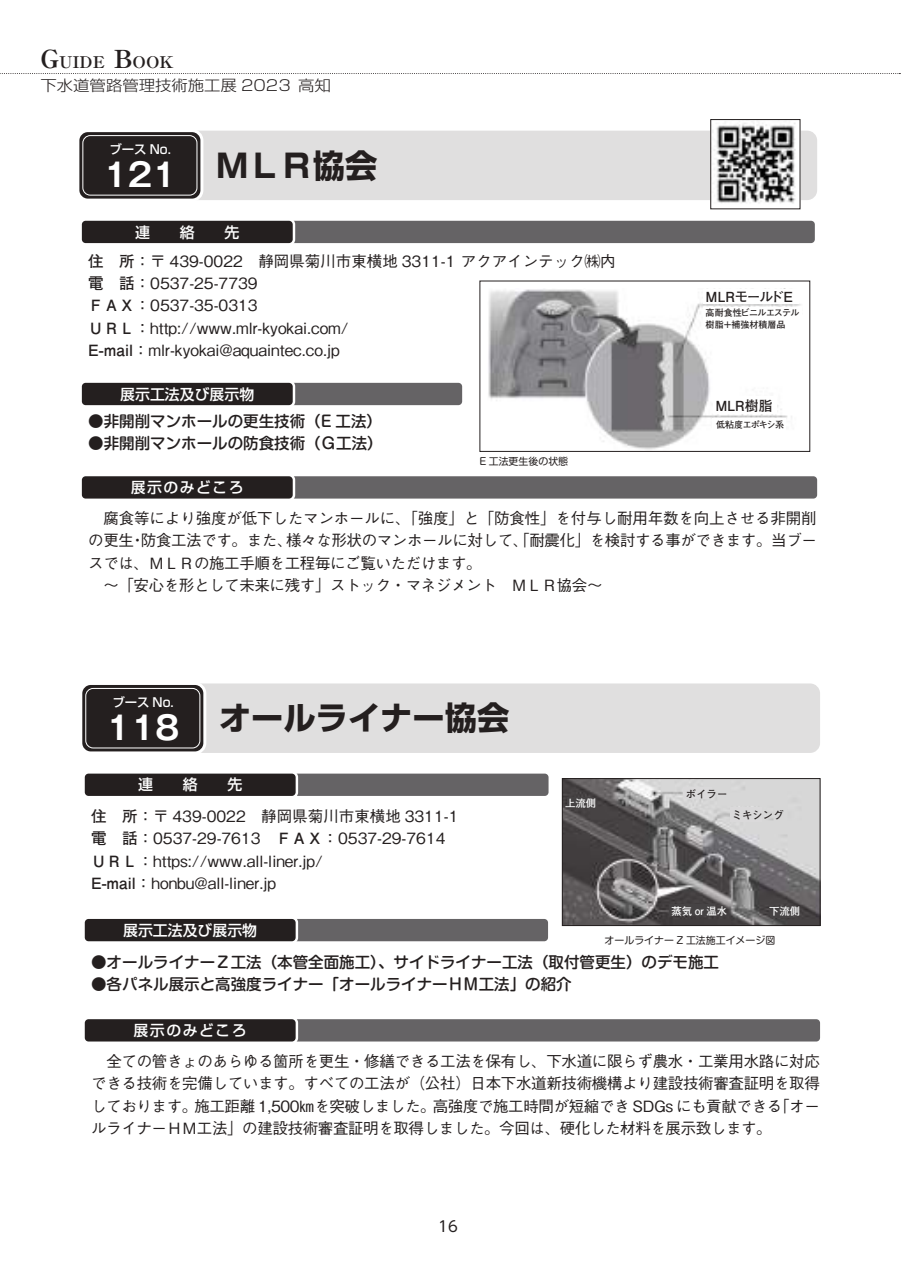
<style>
.page{position:relative;width:903px;height:1275px;background:#fff}
.page>*{position:absolute;margin:0;border:0;box-sizing:border-box;transform-origin:0 0}
.t1{font:700 32.2px "Shin Go Pro";color:#241f1f}
.t2{font:700 16.1px "Ryumin Pro";color:#241f1f;scale:1.1 1}
.t3{font:500 15.58px/22.4px "Gothic BBB Pro";letter-spacing:-.01em;color:#241f1f}
.t4{font:500 15.58px "Shin M Go Pro";color:#241f1f}
.t5{font:500 14.88px "Shin Go Pro";color:#fff}
.t6{font:300 14.88px "Shin Go Pro";color:#241f1f;scale:1.1 1}
.t7{font:500 14.88px "Shin Go Pro";letter-spacing:.1em;color:#fff}
.t8{font:14.88px "UD Shin Go Pro";color:#241f1f}
.t9{font:700 13.83px "Futo Go B101 Pro";letter-spacing:-.07em;color:#241f1f}
.t10{font:700 13.83px "Futo Go B101 Pro";color:#241f1f}
.t11{font:500 12.42px "Shin Go Pro";color:#fff}
.t12{font:700 10.5px "Futo Go B101 Pro";color:#fff}
.t13{font:700 10.5px "Futo Go B101 Pro";color:#241f1f}
.t14{font:9.97px "Shin M Go Pro";color:#241f1f}
.t15{font:700 9.1px/11.7px "Futo Go B101 Pro";color:#241f1f}
.t16{font:700 9.1px "Futo Go B101 Pro";letter-spacing:-.08em;color:#241f1f}
.s1{font-size:24.85px}
.s2{font-family:"Gothic MB101 Pro De";color:#fff}
.s3{font-family:"Futo Go B101 Pro";font-weight:700}
</style>
<div class="page">
<svg style="left:0;top:73px;width:900px;height:1px"></svg>
<div style="left:281px;top:220px;width:535px;height:24px;background:#656365;border-radius:5px"></div>
<div style="left:280px;top:218px;width:537px;height:28px;border:2px solid #fff;border-radius:5px"></div>
<div style="left:78px;top:131px;width:739px;height:69px;background:#e0dfdf;border-radius:10px"></div>
<div style="left:78px;top:131px;width:124px;height:69px;background:#241f1f;border-radius:10px"></div>
<div style="left:76px;top:129px;width:127px;height:73px;border:3px solid #fff;border-radius:10px"></div>
<div style="left:82px;top:135px;width:115px;height:61px;border:1px solid #fff;border-radius:7px"></div>
<div style="left:81px;top:220px;width:213px;height:24px;background:#241f1f;border-radius:5px"></div>
<div style="left:79px;top:218px;width:216px;height:28px;border:2px solid #fff;border-radius:5px"></div>
<div style="left:281px;top:382px;width:182px;height:24px;background:#656365;border-radius:5px"></div>
<div style="left:280px;top:380px;width:185px;height:28px;border:2px solid #fff;border-radius:5px"></div>
<div style="left:81px;top:382px;width:213px;height:24px;background:#241f1f;border-radius:5px"></div>
<div style="left:79px;top:380px;width:216px;height:28px;border:2px solid #fff;border-radius:5px"></div>
<div style="left:281px;top:475px;width:537px;height:25px;background:#656365;border-radius:5px"></div>
<div style="left:280px;top:474px;width:539px;height:27px;border:2px solid #fff;border-radius:5px"></div>
<div style="left:81px;top:475px;width:213px;height:25px;background:#241f1f;border-radius:5px"></div>
<div style="left:79px;top:474px;width:216px;height:27px;border:2px solid #fff;border-radius:5px"></div>
<img style="left:488px;top:289px;width:313px;height:161px">
<div style="left:703px;top:289px;width:95px;height:14px;background:#fff"></div>
<div style="left:703px;top:307px;width:98px;height:26px;background:#fff"></div>
<div style="left:714px;top:396px;width:63px;height:18px;background:#fff"></div>
<div style="left:712px;top:418px;width:74px;height:16px;background:#fff"></div>
<div style="left:479px;top:281px;width:331px;height:171px;border:1px solid #241f1f"></div>
<img style="left:712px;top:121px;width:86px;height:83px">
<div style="left:710px;top:119px;width:90px;height:90px;border:1px solid #241f1f"></div>
<div style="left:284px;top:772px;width:266px;height:25px;background:#656365;border-radius:5px"></div>
<div style="left:283px;top:771px;width:268px;height:27px;border:2px solid #fff;border-radius:5px"></div>
<div style="left:81px;top:683px;width:739px;height:70px;background:#e0dfdf;border-radius:10px"></div>
<div style="left:81px;top:683px;width:124px;height:70px;background:#241f1f;border-radius:10px"></div>
<div style="left:79px;top:682px;width:127px;height:72px;border:3px solid #fff;border-radius:10px"></div>
<div style="left:85px;top:688px;width:115px;height:60px;border:1px solid #fff;border-radius:7px"></div>
<div style="left:84px;top:772px;width:213px;height:25px;background:#241f1f;border-radius:5px"></div>
<div style="left:82px;top:771px;width:216px;height:27px;border:2px solid #fff;border-radius:5px"></div>
<div style="left:284px;top:918px;width:265px;height:24px;background:#656365;border-radius:5px"></div>
<div style="left:283px;top:916px;width:267px;height:28px;border:2px solid #fff;border-radius:5px"></div>
<div style="left:84px;top:918px;width:213px;height:24px;background:#241f1f;border-radius:5px"></div>
<div style="left:82px;top:916px;width:216px;height:28px;border:2px solid #fff;border-radius:5px"></div>
<div style="left:284px;top:1018px;width:537px;height:25px;background:#656365;border-radius:5px"></div>
<div style="left:283px;top:1017px;width:539px;height:27px;border:2px solid #fff;border-radius:5px"></div>
<div style="left:84px;top:1018px;width:213px;height:25px;background:#241f1f;border-radius:5px"></div>
<div style="left:82px;top:1017px;width:216px;height:27px;border:2px solid #fff;border-radius:5px"></div>
<img style="left:564px;top:780px;width:254px;height:144px">
<div style="left:684px;top:787px;width:28px;height:11px;background:#dad9da"></div>
<div style="left:731px;top:807px;width:31px;height:14px;background:#dad9da"></div>
<div style="left:567px;top:797px;width:23px;height:11px;background:#464344"></div>
<div style="left:770px;top:907px;width:23px;height:11px;background:#464344"></div>
<div style="left:669px;top:904px;width:45px;height:11px;background:#464344"></div>
<div style="left:562px;top:778px;width:258px;height:148px;border:1px solid #241f1f"></div>
<p class="t2" style="left:41px;top:49px;width:123px"><span class="s1">G</span>UIDE <span class="s1">B</span>OOK</p>
<p class="t6" style="left:41px;top:73px;width:266px">下水道管路管理技術施工展 2023 高知</p>
<p class="t11" style="left:109px;top:140px;width:63px">ブース No.</p>
<h1 class="t1" style="left:103px;top:140px;width:276px"><span class="s2">121</span> ＭＬＲ協会</h1>
<p class="t5" style="left:135px;top:220px;width:106px">連　　絡　　先</p>
<p class="t3" style="left:88px;top:248px;width:529px"><span class="s3">住　所：</span>〒 439-0022　静岡県菊川市東横地 3311-1 アクアインテック㈱内<span class="s3">電　話：</span>0537-25-7739<br><span class="s3">ＦＡＸ：</span>0537-35-0313<br><span class="s3">ＵＲＬ：</span>http://www.mlr-kyokai.com/<br><span class="s3">E-mail：</span>mlr-kyokai@aquaintec.co.jp</p>
<p class="t5" style="left:120px;top:382px;width:135px">展示工法及び展示物</p>
<p class="t4" style="left:88px;top:408px;width:295px">●非開削マンホールの更生技術（E 工法）</p>
<p class="t4" style="left:88px;top:431px;width:296px">●非開削マンホールの防食技術（Ｇ工法）</p>
<p class="t7" style="left:131px;top:475px;width:115px">展示のみどころ</p>
<p class="t3" style="left:88px;top:505px;width:730px">　腐食等により強度が低下したマンホールに、「強度」と「防食性」を付与し耐用年数を向上させる非開削の更生・防食工法です。また、様々な形状のマンホールに対して、「耐震化」を検討する事ができます。当ブースでは、ＭＬＲの施工手順を工程毎にご覧いただけます。<br>　～「安心を形として未来に残す」ストック・マネジメント　ＭＬＲ協会～</p>
<p class="t9" style="left:706px;top:285px;width:89px">MLRモールドE</p>
<p class="t15" style="left:706px;top:305px;width:95px">高耐食性ビニルエステル樹脂＋補強材積層品</p>
<p class="t10" style="left:715px;top:394px;width:59px">MLR樹脂</p>
<p class="t16" style="left:716px;top:417px;width:69px">低粘度エポキシ系</p>
<p class="t14" style="left:479px;top:453px;width:90px">E 工法更生後の状態</p>
<p class="t11" style="left:112px;top:692px;width:63px">ブース No.</p>
<h1 class="t1" style="left:106px;top:693px;width:404px"><span class="s2">118</span> オールライナー協会</h1>
<p class="t5" style="left:138px;top:772px;width:106px">連　　絡　　先</p>
<p class="t3" style="left:91px;top:803px;width:369px"><span class="s3">住　所：</span>〒 439-0022　静岡県菊川市東横地 3311-1<span class="s3">電　話：</span>0537-29-7613　<span class="s3">ＦＡＸ：</span>0537-29-7614<br><span class="s3">ＵＲＬ：</span>https://www.all-liner.jp/<br><span class="s3">E-mail：</span>honbu@all-liner.jp</p>
<p class="t5" style="left:123px;top:918px;width:135px">展示工法及び展示物</p>
<p class="t4" style="left:91px;top:949px;width:629px">●オールライナーＺ工法（本管全面施工）、サイドライナー工法（取付管更生）のデモ施工</p>
<p class="t4" style="left:91px;top:972px;width:482px">●各パネル展示と高強度ライナー「オールライナーＨＭ工法」の紹介</p>
<p class="t7" style="left:134px;top:1018px;width:115px">展示のみどころ</p>
<p class="t3" style="left:91px;top:1048px;width:730px;text-align:justify">　全ての管きょのあらゆる箇所を更生・修繕できる工法を保有し、下水道に限らず農水・工業用水路に対応できる技術を完備しています。すべての工法が（公社）日本下水道新技術機構より建設技術審査証明を取得しております。施工距離 1,500㎞を突破しました。高強度で施工時間が短縮でき SDGs にも貢献できる「オールライナーＨＭ工法」の建設技術審査証明を取得しました。今回は、硬化した材料を展示致します。</p>
<p class="t13" style="left:686px;top:786px;width:43px">ボイラー</p>
<p class="t12" style="left:565px;top:795px;width:33px">上流側</p>
<p class="t13" style="left:732px;top:807px;width:54px">ミキシング</p>
<p class="t12" style="left:671px;top:903px;width:57px">蒸気 or 温水</p>
<p class="t12" style="left:769px;top:903px;width:33px">下流側</p>
<p class="t14" style="left:604px;top:932px;width:172px">オールライナー Z 工法施工イメージ図</p>
<p class="t8" style="left:438px;top:1214px;width:21px">16</p>
</div>
